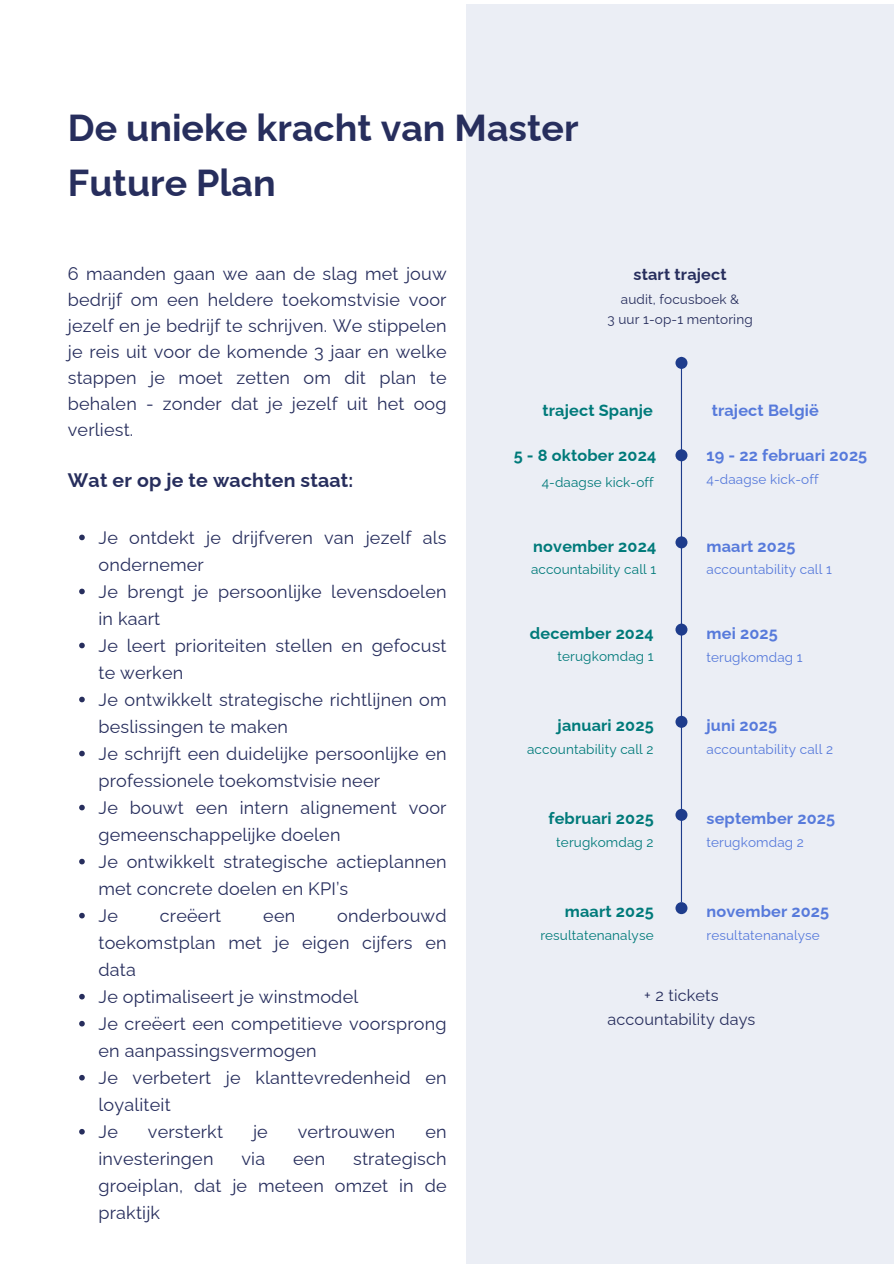
<style>
.page{position:relative;width:894px;height:1264px;background:#fff}
.page>*{position:absolute;margin:0;border:0;box-sizing:border-box;transform-origin:0 0}
.t1{font:700 37.5px/55.2px "Raleway";color:#272e5d}
.t2{font:700 19.5px "Raleway";letter-spacing:.01em;color:#272e5d}
.t3{font:18px/27px "Raleway";letter-spacing:.01em;color:#272e5d}
.t4{font:700 16.2px "Raleway";letter-spacing:.01em;color:#007a7a}
.t5{font:700 16.2px "Raleway";letter-spacing:.01em;color:#577adb}
.t6{font:16.2px/23.7px "Raleway";letter-spacing:.01em;color:#272e5d;text-align:center}
.t7{font:700 16.2px "Raleway";letter-spacing:.01em;color:#272e5d}
.t8{font:13.5px "Raleway";letter-spacing:.01em;color:#007a7a}
.t9{font:13.5px "Raleway";letter-spacing:.01em;color:#577adb}
.t10{font:13.5px "Raleway";letter-spacing:.01em;color:#272e5d}
</style>
<div class="page">
<div style="left:466px;top:4px;width:427px;height:1259px;background:#ebeef5"></div>
<svg style="left:79px;top:534px;width:6px;height:6px"></svg>
<svg style="left:79px;top:588px;width:6px;height:6px"></svg>
<svg style="left:79px;top:642px;width:6px;height:6px"></svg>
<svg style="left:79px;top:696px;width:6px;height:6px"></svg>
<svg style="left:79px;top:750px;width:6px;height:6px"></svg>
<svg style="left:79px;top:804px;width:6px;height:6px"></svg>
<svg style="left:79px;top:858px;width:6px;height:6px"></svg>
<svg style="left:79px;top:912px;width:6px;height:6px"></svg>
<svg style="left:79px;top:993px;width:6px;height:6px"></svg>
<svg style="left:79px;top:1020px;width:6px;height:6px"></svg>
<svg style="left:79px;top:1074px;width:6px;height:6px"></svg>
<svg style="left:79px;top:1129px;width:6px;height:5px"></svg>
<hr style="left:680px;top:357px;width:1px;height:545px;background:#1e3c8c">
<div style="left:675px;top:357px;width:12px;height:12px;background:#1e3c8c;border-radius:50%"></div>
<div style="left:675px;top:449px;width:12px;height:12px;background:#1e3c8c;border-radius:50%"></div>
<div style="left:675px;top:536px;width:12px;height:12px;background:#1e3c8c;border-radius:50%"></div>
<div style="left:675px;top:623px;width:12px;height:12px;background:#1e3c8c;border-radius:50%"></div>
<div style="left:675px;top:715px;width:12px;height:12px;background:#1e3c8c;border-radius:50%"></div>
<div style="left:675px;top:808px;width:12px;height:12px;background:#1e3c8c;border-radius:50%"></div>
<div style="left:675px;top:902px;width:12px;height:12px;background:#1e3c8c;border-radius:50%"></div>
<h4 class="t1" style="left:68px;top:100px;width:512px">De unieke kracht van Master<br>Future Plan</h4>
<p class="t3" style="left:68px;top:261px;width:380px;line-height:25.8px;text-align:justify">6 maanden gaan we aan de slag met jouw bedrijf om een heldere toekomstvisie voor jezelf en je bedrijf te schrijven. We stippelen je reis uit voor de komende 3 jaar en welke stappen je moet zetten om dit plan te behalen - zonder dat je jezelf uit het oog verliest.</p>
<p class="t2" style="left:68px;top:469px;width:287px">Wat er op je te wachten staat:</p>
<h4 class="t3" style="left:98px;top:524px;width:349px">Je ontdekt je drijfveren van jezelf als ondernemer</h4>
<h4 class="t3" style="left:98px;top:578px;width:349px">Je brengt je persoonlijke levensdoelen in kaart</h4>
<h4 class="t3" style="left:98px;top:632px;width:349px">Je leert prioriteiten stellen en gefocust te werken</h4>
<h4 class="t3" style="left:98px;top:686px;width:349px">Je ontwikkelt strategische richtlijnen om beslissingen te maken</h4>
<h4 class="t3" style="left:98px;top:740px;width:349px">Je schrijft een duidelijke persoonlijke en professionele toekomstvisie neer</h4>
<h4 class="t3" style="left:98px;top:794px;width:349px">Je bouwt een intern alignement voor gemeenschappelijke doelen</h4>
<h4 class="t3" style="left:98px;top:848px;width:349px">Je ontwikkelt strategische actieplannen met concrete doelen en KPI’s</h4>
<h4 class="t3" style="left:98px;top:902px;width:21px">Je</h4>
<h4 class="t3" style="left:160px;top:902px;width:63px">creëert</h4>
<h4 class="t3" style="left:263px;top:902px;width:33px">een</h4>
<h4 class="t3" style="left:98px;top:902px;width:349px;text-align:justify;text-indent:239px">onderbouwd toekomstplan met je eigen cijfers en data</h4>
<h4 class="t3" style="left:98px;top:983px;width:261px">Je optimaliseert je winstmodel</h4>
<p class="t3" style="left:98px;top:1010px;width:349px">Je creëert een competitieve voorsprong en aanpassingsvermogen</p>
<h4 class="t3" style="left:98px;top:1064px;width:349px">Je verbetert je klanttevredenheid en loyaliteit</h4>
<p class="t3" style="left:98px;top:1118px;width:21px">Je</p>
<p class="t3" style="left:148px;top:1118px;width:77px">versterkt</p>
<p class="t3" style="left:253px;top:1118px;width:16px">je</p>
<p class="t3" style="left:298px;top:1118px;width:99px">vertrouwen</p>
<p class="t3" style="left:425px;top:1118px;width:23px">en</p>
<p class="t3" style="left:98px;top:1145px;width:116px">investeringen</p>
<p class="t3" style="left:241px;top:1145px;width:25px">via</p>
<p class="t3" style="left:293px;top:1145px;width:33px">een</p>
<p class="t3" style="left:98px;top:1145px;width:349px;text-align:justify;text-indent:254px">strategisch groeiplan, dat je meteen omzet in de praktijk</p>
<h4 class="t7" style="left:633px;top:265px;width:94px">start traject</h4>
<h4 class="t10" style="left:620px;top:291px;width:120px">audit, focusboek &amp;</h4>
<p class="t10" style="left:607px;top:311px;width:147px">3 uur 1-op-1 mentoring</p>
<p class="t4" style="left:542px;top:400px;width:112px">traject Spanje</p>
<p class="t5" style="left:711px;top:400px;width:109px">traject België</p>
<h4 class="t4" style="left:513px;top:446px;width:144px">5 - 8 oktober 2024</h4>
<p class="t5" style="left:706px;top:446px;width:162px">19 - 22 februari 2025</p>
<p class="t8" style="left:541px;top:474px;width:113px">4-daagse kick-off</p>
<p class="t9" style="left:706px;top:471px;width:113px">4-daagse kick-off</p>
<p class="t4" style="left:533px;top:536px;width:124px">november 2024</p>
<h4 class="t5" style="left:706px;top:536px;width:90px">maart 2025</h4>
<p class="t8" style="left:531px;top:561px;width:127px">accountability call 1</p>
<p class="t9" style="left:706px;top:561px;width:127px">accountability call 1</p>
<h5 class="t4" style="left:529px;top:623px;width:125px">december 2024</h5>
<p class="t5" style="left:706px;top:623px;width:73px">mei 2025</p>
<p class="t8" style="left:557px;top:648px;width:98px">terugkomdag 1</p>
<p class="t9" style="left:706px;top:649px;width:98px">terugkomdag 1</p>
<p class="t4" style="left:557px;top:716px;width:97px">januari 2025</p>
<h3 class="t5" style="left:706px;top:715px;width:72px">juni 2025</h3>
<p class="t8" style="left:527px;top:741px;width:128px">accountability call 2</p>
<h1 class="t9" style="left:706px;top:741px;width:128px">accountability call 2</h1>
<p class="t4" style="left:548px;top:808px;width:107px">februari 2025</p>
<p class="t5" style="left:706px;top:808px;width:130px">september 2025</p>
<h2 class="t8" style="left:556px;top:834px;width:99px">terugkomdag 2</h2>
<p class="t9" style="left:706px;top:834px;width:99px">terugkomdag 2</p>
<p class="t4" style="left:564px;top:902px;width:90px">maart 2025</p>
<p class="t5" style="left:706px;top:902px;width:124px">november 2025</p>
<p class="t8" style="left:540px;top:927px;width:115px">resultatenanalyse</p>
<p class="t9" style="left:706px;top:927px;width:115px">resultatenanalyse</p>
<p class="t6" style="left:607px;top:983px;width:149px">+ 2 tickets accountability days</p>
</div>
